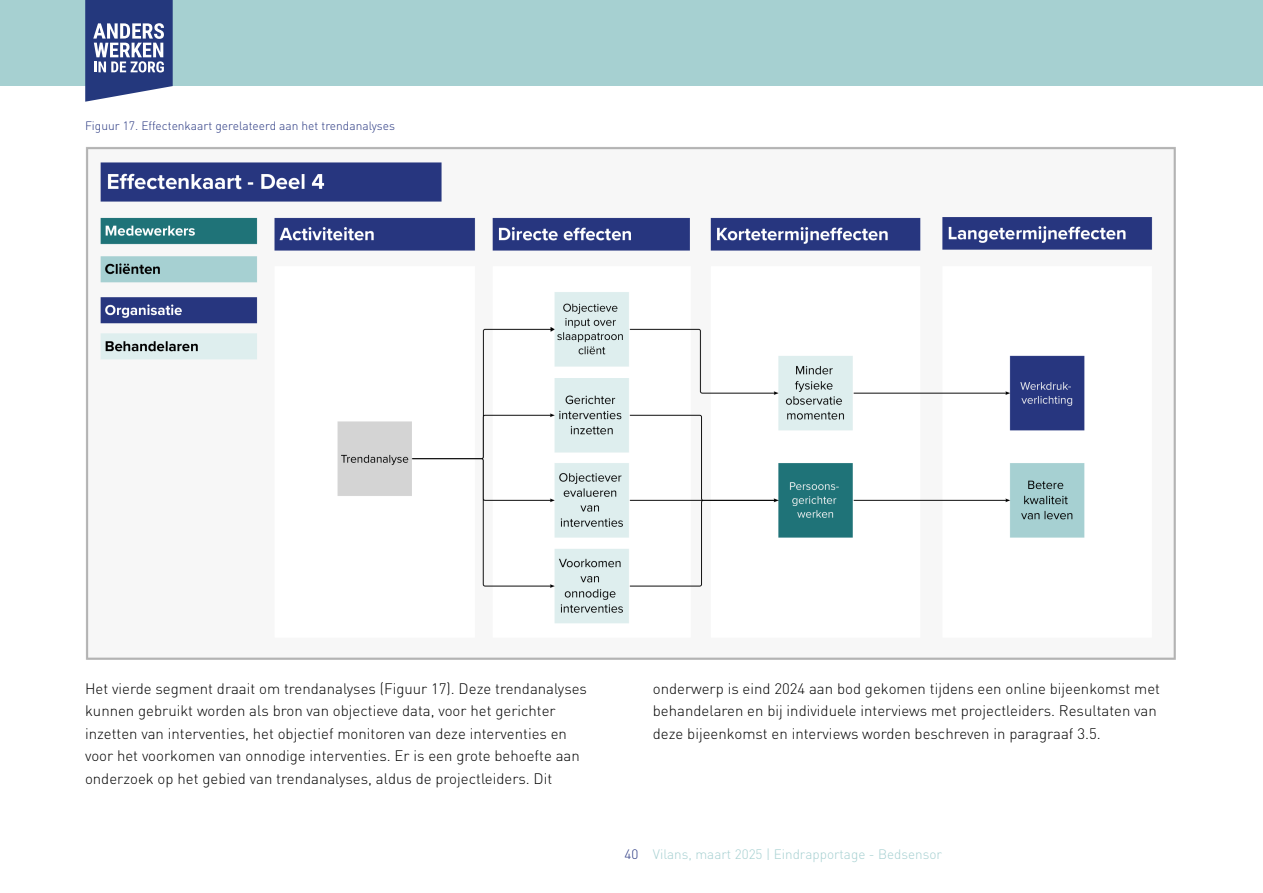
<style>
.page{position:relative;width:1263px;height:893px;background:#fff}
.page>*{position:absolute;margin:0;border:0;box-sizing:border-box;transform-origin:0 0}
.P_Brood{font:300 15px/22.5px "DIN Pro";color:#000}
.t1{font:300 13.5px "DIN Pro";color:#a6d0d1}
.Figuurtekst{font:300 12px "DIN Pro";color:#273680}
.s1{color:#273680}
</style>
<div class="page">
<div style="left:0;top:0;width:1263px;height:86px;background:#a6d0d1"></div>
<svg style="left:85px;top:0;width:88px;height:102px;background:#5c6b9e"></svg>
<img style="left:86px;top:147px;width:1090px;height:513px">
<p class="Figuurtekst" style="left:85px;top:118px;width:311px">Figuur 17. Effectenkaart gerelateerd aan het trendanalyses</p>
<p class="P_Brood" style="left:85px;top:677px;width:503px">Het vierde segment draait om trendanalyses (Figuur 17). Deze trendanalyses kunnen gebruikt worden als bron van objectieve data, voor het gerichter inzetten van interventies, het objectief monitoren van deze interventies en voor het voorkomen van onnodige interventies. Er is een grote behoefte aan onderzoek op het gebied van trendanalyses, aldus de projectleiders. Dit</p>
<p class="P_Brood" style="left:653px;top:677px;width:509px">onderwerp is eind 2024 aan bod gekomen tijdens een online bijeenkomst met behandelaren en bij individuele interviews met projectleiders. Resultaten van deze bijeenkomst en interviews worden beschreven in paragraaf 3.5.</p>
<p class="t1" style="left:624px;top:845px;width:319px"><span class="s1">40</span> Vilans, maart 2025 | Eindrapportage - Bedsensor</p>
</div>
